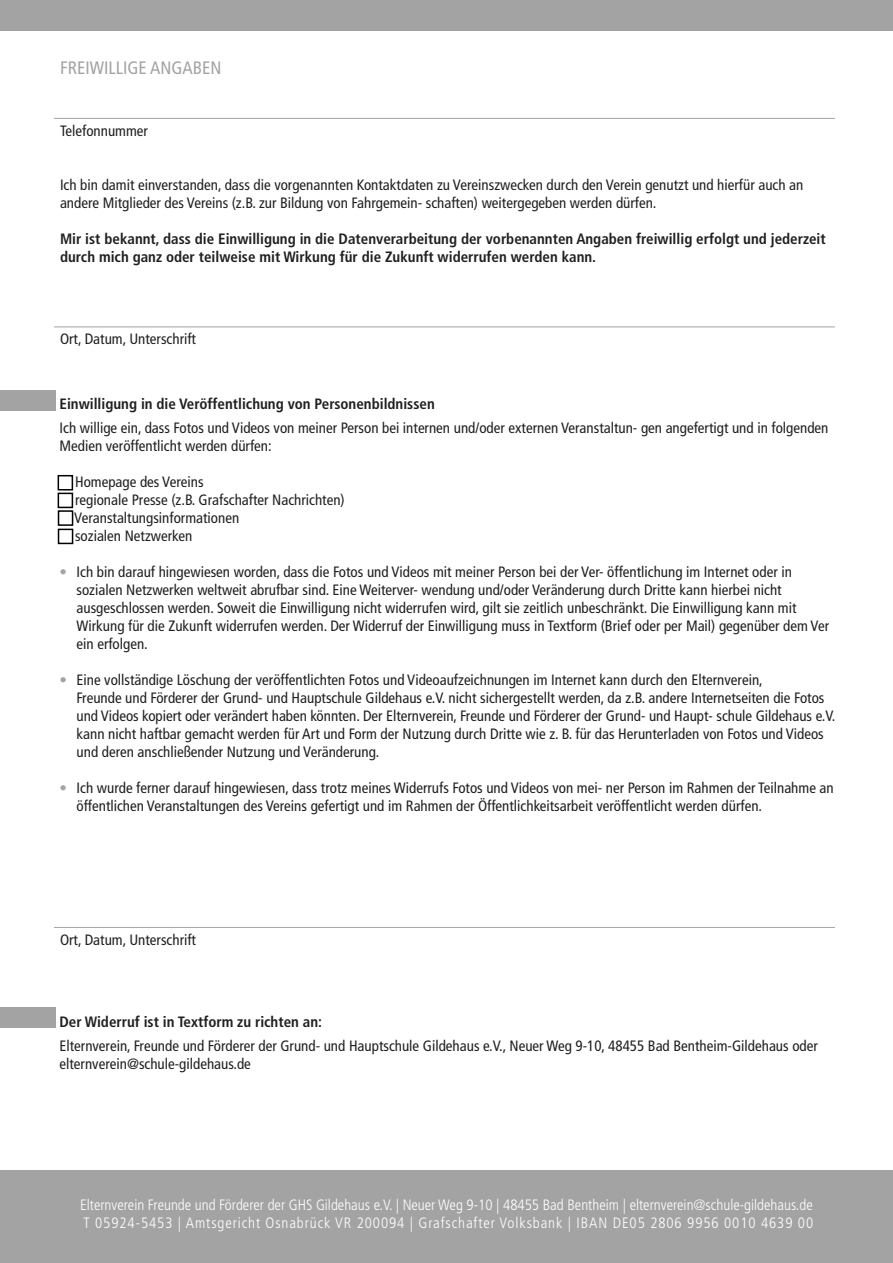
<style>
.page{position:relative;width:893px;height:1263px;background:#fff}
.page>*{position:absolute;margin:0;border:0;box-sizing:border-box;transform-origin:0 0}
.t1{font:condensed 18px "Frutiger LT Std";color:#a3a3a3}
.t2{font:condensed 15px/18px "Frutiger LT Std";color:#202020}
.t3{font:700 condensed 15px/18px "Frutiger LT Std";color:#202020}
.t4{font:300 condensed 15px/18px "Frutiger LT Std";color:#fff}
.s1{color:#a3a3a3}
</style>
<div class="page">
<div style="left:0;top:0;width:893px;height:31px;background:#a3a3a3"></div>
<hr style="left:54px;top:118px;width:781px;height:1px;background:#a3a3a3">
<hr style="left:54px;top:327px;width:781px;height:1px;background:#a3a3a3">
<div style="left:0;top:390px;width:55px;height:20px;background:#a3a3a3"></div>
<hr style="left:54px;top:927px;width:781px;height:1px;background:#a3a3a3">
<div style="left:0;top:1170px;width:893px;height:93px;background:#a3a3a3"></div>
<div style="left:0;top:1008px;width:55px;height:20px;background:#a3a3a3"></div>
<div style="left:58px;top:475px;width:15px;height:15px;border:2px solid #000"></div>
<div style="left:58px;top:493px;width:15px;height:15px;border:2px solid #000"></div>
<div style="left:58px;top:510px;width:15px;height:16px;border:2px solid #000"></div>
<div style="left:58px;top:529px;width:15px;height:15px;border:2px solid #000"></div>
<p class="t1" style="left:60px;top:58px;width:163px">FREIWILLIGE ANGABEN</p>
<p class="t2" style="left:60px;top:122px;width:90px">Telefonnummer</p>
<p class="t2" style="left:60px;top:176px;width:745px">Ich bin damit einverstanden, dass die vorgenannten Kontaktdaten zu Vereinszwecken durch den Verein genutzt und hierfür auch an andere Mitglieder des Vereins (z.B. zur Bildung von Fahrgemein- schaften) weitergegeben werden dürfen.</p>
<p class="t3" style="left:60px;top:231px;width:767px">Mir ist bekannt, dass die Einwilligung in die Datenverarbeitung der vorbenannten Angaben freiwillig erfolgt und jederzeit durch mich ganz oder teilweise mit Wirkung für die Zukunft widerrufen werden kann.</p>
<p class="t2" style="left:60px;top:330px;width:138px">Ort, Datum, Unterschrift</p>
<p class="t3" style="left:60px;top:396px;width:377px">Einwilligung in die Veröffentlichung von Personenbildnissen</p>
<p class="t2" style="left:60px;top:419px;width:770px">Ich willige ein, dass Fotos und Videos von meiner Person bei internen und/oder externen Veranstaltun- gen angefertigt und in folgenden<br>Medien veröffentlicht werden dürfen:</p>
<p class="t2" style="left:60px;top:473px;width:287px">( ) Homepage des Vereins<br>( ) regionale Presse (z.B. Grafschafter Nachrichten) ( ) Veranstaltungsinformationen<br>( ) sozialen Netzwerken</p>
<p class="t2" style="left:77px;top:563px;width:754px;text-indent:-17px"><span class="s1">•</span> Ich bin darauf hingewiesen worden, dass die Fotos und Videos mit meiner Person bei der Ver- öffentlichung im Internet oder in sozialen Netzwerken weltweit abrufbar sind. Eine Weiterver- wendung und/oder Veränderung durch Dritte kann hierbei nicht ausgeschlossen werden. Soweit die Einwilligung nicht widerrufen wird, gilt sie zeitlich unbeschränkt. Die Einwilligung kann mit Wirkung für die Zukunft widerrufen werden. Der Widerruf der Einwilligung muss in Textform (Brief oder per Mail) gegenüber dem Ver ein erfolgen.</p>
<p class="t2" style="left:77px;top:671px;width:760px;text-indent:-17px"><span class="s1">•</span> Eine vollständige Löschung der veröffentlichten Fotos und Videoaufzeichnungen im Internet kann durch den Elternverein,<br>Freunde und Förderer der Grund- und Hauptschule Gildehaus e.V. nicht sichergestellt werden, da z.B. andere Internetseiten die Fotos und Videos kopiert oder verändert haben könnten. Der Elternverein, Freunde und Förderer der Grund- und Haupt- schule Gildehaus e.V. kann nicht haftbar gemacht werden für Art und Form der Nutzung durch Dritte wie z. B. für das Herunterladen von Fotos und Videos und deren anschließender Nutzung und Veränderung.</p>
<p class="t2" style="left:77px;top:779px;width:759px;text-indent:-17px"><span class="s1">•</span> Ich wurde ferner darauf hingewiesen, dass trotz meines Widerrufs Fotos und Videos von mei- ner Person im Rahmen der Teilnahme an öffentlichen Veranstaltungen des Vereins gefertigt und im Rahmen der Öffentlichkeitsarbeit veröffentlicht werden dürfen.</p>
<p class="t2" style="left:60px;top:931px;width:138px">Ort, Datum, Unterschrift</p>
<p class="t3" style="left:60px;top:1014px;width:264px">Der Widerruf ist in Textform zu richten an:</p>
<p class="t2" style="left:60px;top:1037px;width:760px">Elternverein, Freunde und Förderer der Grund- und Hauptschule Gildehaus e.V., Neuer Weg 9-10, 48455 Bad Bentheim-Gildehaus oder elternverein@schule-gildehaus.de</p>
<p class="t4" style="left:80px;top:1197px;width:735px">Elternverein Freunde und Förderer der GHS Gildehaus e.V. | Neuer Weg 9-10 | 48455 Bad Bentheim | elternverein@schule-gildehaus.de<br>T 05924-5453 | Amtsgericht Osnabrück VR 200094 | Grafschafter Volksbank | IBAN DE05 2806 9956 0010 4639 00</p>
</div>
